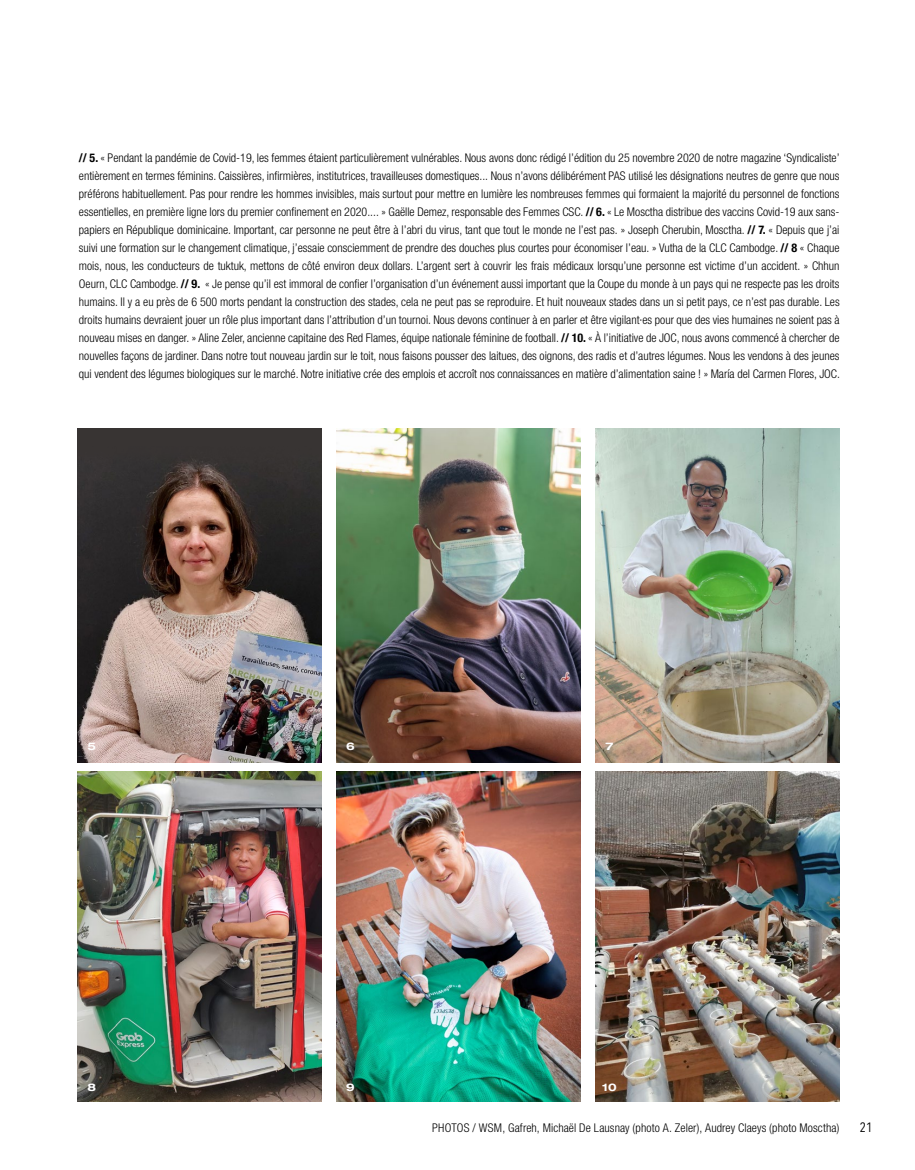
<style>
.page{position:relative;width:915px;height:1170px;background:#fff}
.page>*{position:absolute;margin:0;border:0;box-sizing:border-box;transform-origin:0 0}
.t1{font:13.5px "Avenir Next Condensed";color:#000}
.t2{font:300 condensed 12px/18px "Helvetica Neue LT Std";letter-spacing:.005em;color:#000;text-align:justify}
.t3{font:700 expanded 10.5px "Helvetica Neue LT Std";color:#fff}
.s1{font-weight:700}
</style>
<div class="page">
<img style="left:595px;top:428px;width:244px;height:334px">
<img style="left:336px;top:428px;width:244px;height:334px">
<div style="left:78px;top:428px;width:244px;height:334px;background:#383433"></div>
<img style="left:78px;top:460px;width:244px;height:302px">
<img style="left:595px;top:771px;width:244px;height:330px">
<img style="left:336px;top:771px;width:244px;height:330px">
<img style="left:78px;top:771px;width:244px;height:330px">
<p class="t2" style="left:79px;top:149px;width:762px"><span class="s1">// 5.</span> « Pendant la pandémie de Covid-19, les femmes étaient particulièrement vulnérables. Nous avons donc rédigé l’édition du 25 novembre 2020 de notre magazine ‘Syndicaliste’ entièrement en termes féminins. Caissières, infirmières, institutrices, travailleuses domestiques... Nous n’avons délibérément PAS utilisé les désignations neutres de genre que nous préférons habituellement. Pas pour rendre les hommes invisibles, mais surtout pour mettre en lumière les nombreuses femmes qui formaient la majorité du personnel de fonctions essentielles, en première ligne lors du premier confinement en 2020.... » Gaëlle Demez, responsable des Femmes CSC. <span class="s1">// 6.</span> « Le Mosctha distribue des vaccins Covid-19 aux sans&shy;papiers en République dominicaine. Important, car personne ne peut être à l’abri du virus, tant que tout le monde ne l’est pas. » Joseph Cherubin, Mosctha. <span class="s1">// 7.</span> « Depuis que j’ai suivi une formation sur le changement climatique, j’essaie consciemment de prendre des douches plus courtes pour économiser l’eau. » Vutha de la CLC Cambodge. <span class="s1">// 8</span> « Chaque mois, nous, les conducteurs de tuktuk, mettons de côté environ deux dollars. L’argent sert à couvrir les frais médicaux lorsqu’une personne est victime d’un accident. » Chhun Oeurn, CLC Cambodge. <span class="s1">// 9.</span> « Je pense qu’il est immoral de confier l’organisation d’un événement aussi important que la Coupe du monde à un pays qui ne respecte pas les droits humains. Il y a eu près de 6 500 morts pendant la construction des stades, cela ne peut pas se reproduire. Et huit nouveaux stades dans un si petit pays, ce n’est pas durable. Les droits humains devraient jouer un rôle plus important dans l’attribution d’un tournoi. Nous devons continuer à en parler et être vigilant·es pour que des vies humaines ne soient pas à nouveau mises en danger. » Aline Zeler, ancienne capitaine des Red Flames, équipe nationale féminine de football. <span class="s1">// 10.</span> « À l’initiative de JOC, nous avons commencé à chercher de nouvelles façons de jardiner. Dans notre tout nouveau jardin sur le toit, nous faisons pousser des laitues, des oignons, des radis et d’autres légumes. Nous les vendons à des jeunes qui vendent des légumes biologiques sur le marché. Notre initiative crée des emplois et accroît nos connaissances en matière d’alimentation saine ! » María del Carmen Flores, JOC.</p>
<p class="t3" style="left:87px;top:739px;width:10px">5</p>
<p class="t3" style="left:346px;top:739px;width:10px">6</p>
<p class="t3" style="left:605px;top:739px;width:9px">7</p>
<p class="t3" style="left:87px;top:1080px;width:10px">8</p>
<p class="t3" style="left:346px;top:1080px;width:10px">9</p>
<p class="t3" style="left:602px;top:1080px;width:16px">10</p>
<p class="t2" style="left:432px;top:1118px;width:408px">PHOTOS / WSM, Gafreh, Michaël De Lausnay (photo A. Zeler), Audrey Claeys (photo Mosctha)</p>
<p class="t1" style="left:859px;top:1115px;width:14px">21</p>
</div>
